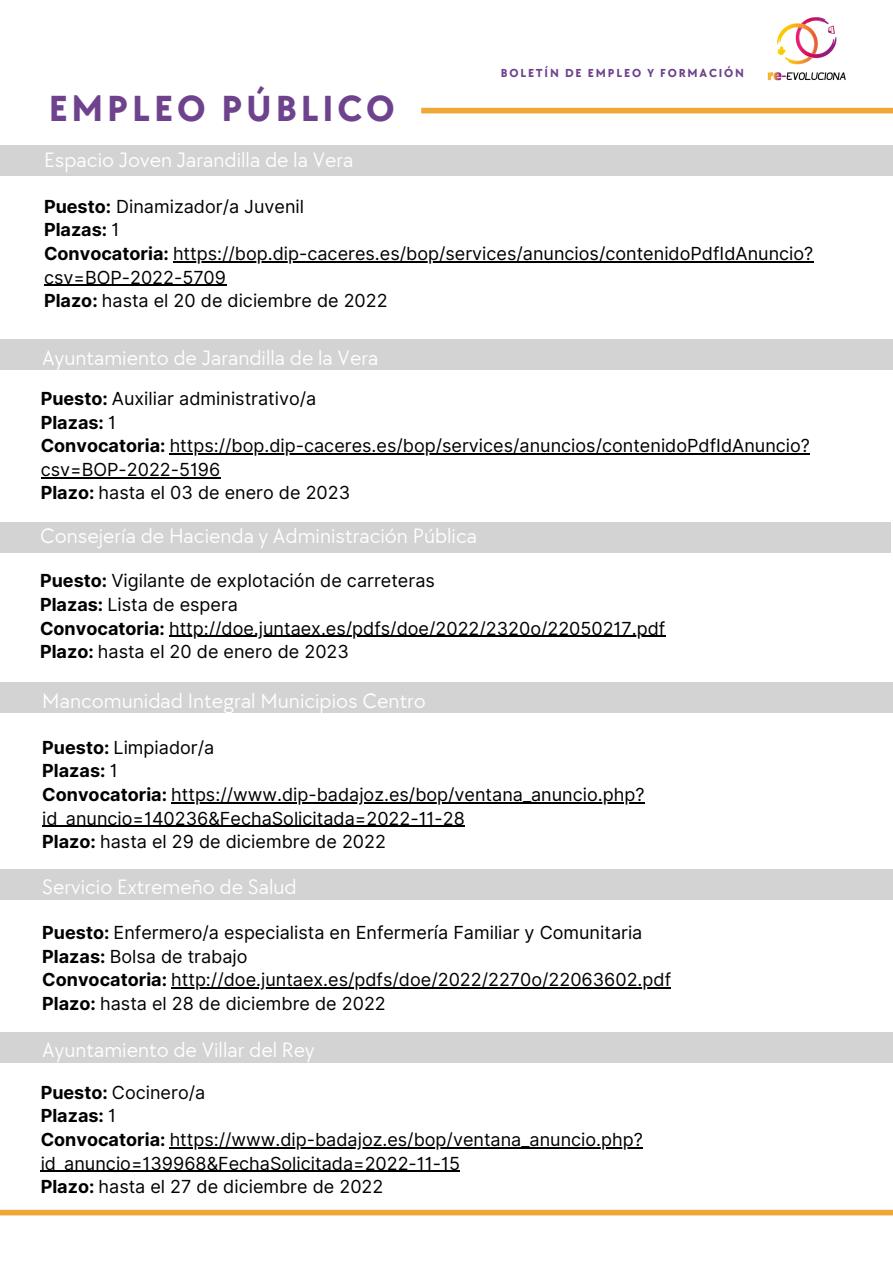
<style>
.page{position:relative;width:893px;height:1264px;background:#fff}
.page>*{position:absolute;margin:0;border:0;box-sizing:border-box;transform-origin:0 0}
.t1{font:700 37.5px "TT Chocolates";letter-spacing:.1em;color:#6e428d}
.t2{font:21.45px "TT Chocolates";color:#fff}
.t3{font:18px/23.5px "Inter";color:#000}
.t4{font:700 12px "TT Chocolates";letter-spacing:.15em;color:#6e428d}
.s1{font-weight:700}
</style>
<div class="page">
<div style="left:421px;top:108px;width:471px;height:5px;background:#f1a738"></div>
<div style="left:0;top:1209px;width:892px;height:6px;background:#f1a738"></div>
<img style="left:767px;top:17px;width:79px;height:64px">
<div style="left:0;top:522px;width:890px;height:30px;background:#d4d3d3"></div>
<hr style="left:169px;top:635px;width:496px;height:1px;background:#000">
<div style="left:0;top:339px;width:892px;height:31px;background:#d4d3d3"></div>
<hr style="left:170px;top:453px;width:640px;height:1px;background:#000">
<hr style="left:41px;top:477px;width:179px;height:1px;background:#000">
<div style="left:0;top:682px;width:892px;height:31px;background:#d4d3d3"></div>
<hr style="left:171px;top:802px;width:473px;height:1px;background:#000">
<hr style="left:42px;top:825px;width:423px;height:1px;background:#000">
<div style="left:0;top:145px;width:892px;height:30px;background:#d4d3d3"></div>
<hr style="left:173px;top:261px;width:640px;height:1px;background:#000">
<hr style="left:44px;top:285px;width:182px;height:1px;background:#000">
<div style="left:0;top:869px;width:892px;height:30px;background:#d4d3d3"></div>
<hr style="left:171px;top:987px;width:500px;height:1px;background:#000">
<hr style="left:170px;top:1147px;width:473px;height:1px;background:#000">
<hr style="left:41px;top:1170px;width:419px;height:1px;background:#000">
<div style="left:0;top:1032px;width:892px;height:30px;background:#d4d3d3"></div>
<h1 class="t1" style="left:49px;top:88px;width:347px">EMPLEO PÚBLICO</h1>
<p class="t4" style="left:501px;top:66px;width:245px">BOLETÍN DE EMPLEO Y FORMACIÓN</p>
<p class="t2" style="left:44px;top:148px;width:311px">Espacio Joven Jarandilla de la Vera</p>
<p class="t3" style="left:44px;top:194px;width:770px"><span class="s1">Puesto:</span> Dinamizador/a Juvenil<br><span class="s1">Plazas:</span> 1<br><span class="s1">Convocatoria:</span> https://bop.dip-caceres.es/bop/services/anuncios/contenidoPdfIdAnuncio? csv=BOP-2022-5709<br><span class="s1">Plazo:</span> hasta el 20 de diciembre de 2022</p>
<p class="t2" style="left:42px;top:345px;width:337px">Ayuntamiento de Jarandilla de la Vera</p>
<p class="t3" style="left:41px;top:387px;width:770px"><span class="s1">Puesto:</span> Auxiliar administrativo/a<br><span class="s1">Plazas:</span> 1<br><span class="s1">Convocatoria:</span> https://bop.dip-caceres.es/bop/services/anuncios/contenidoPdfIdAnuncio? csv=BOP-2022-5196<br><span class="s1">Plazo:</span> hasta el 03 de enero de 2023</p>
<p class="t2" style="left:40px;top:523px;width:438px">Consejería de Hacienda y Administración Pública</p>
<p class="t3" style="left:40px;top:569px;width:626px"><span class="s1">Puesto:</span> Vigilante de explotación de carreteras<br><span class="s1">Plazas:</span> Lista de espera<br><span class="s1">Convocatoria:</span> http://doe.juntaex.es/pdfs/doe/2022/2320o/22050217.pdf <span class="s1">Plazo:</span> hasta el 20 de enero de 2023</p>
<p class="t2" style="left:42px;top:688px;width:385px">Mancomunidad Integral Municipios Centro</p>
<p class="t3" style="left:42px;top:735px;width:603px"><span class="s1">Puesto:</span> Limpiador/a<br><span class="s1">Plazas:</span> 1<br><span class="s1">Convocatoria:</span> https://www.dip-badajoz.es/bop/ventana_anuncio.php? id_anuncio=140236&amp;FechaSolicitada=2022-11-28<br><span class="s1">Plazo:</span> hasta el 29 de diciembre de 2022</p>
<p class="t2" style="left:42px;top:875px;width:256px">Servicio Extremeño de Salud</p>
<p class="t3" style="left:42px;top:920px;width:630px"><span class="s1">Puesto:</span> Enfermero/a especialista en Enfermería Familiar y Comunitaria <span class="s1">Plazas:</span> Bolsa de trabajo<br><span class="s1">Convocatoria:</span> http://doe.juntaex.es/pdfs/doe/2022/2270o/22063602.pdf <span class="s1">Plazo:</span> hasta el 28 de diciembre de 2022</p>
<p class="t2" style="left:42px;top:1038px;width:274px">Ayuntamiento de Villar del Rey</p>
<p class="t3" style="left:41px;top:1080px;width:603px"><span class="s1">Puesto:</span> Cocinero/a<br><span class="s1">Plazas:</span> 1<br><span class="s1">Convocatoria:</span> https://www.dip-badajoz.es/bop/ventana_anuncio.php? id_anuncio=139968&amp;FechaSolicitada=2022-11-15<br><span class="s1">Plazo:</span> hasta el 27 de diciembre de 2022</p>
</div>
